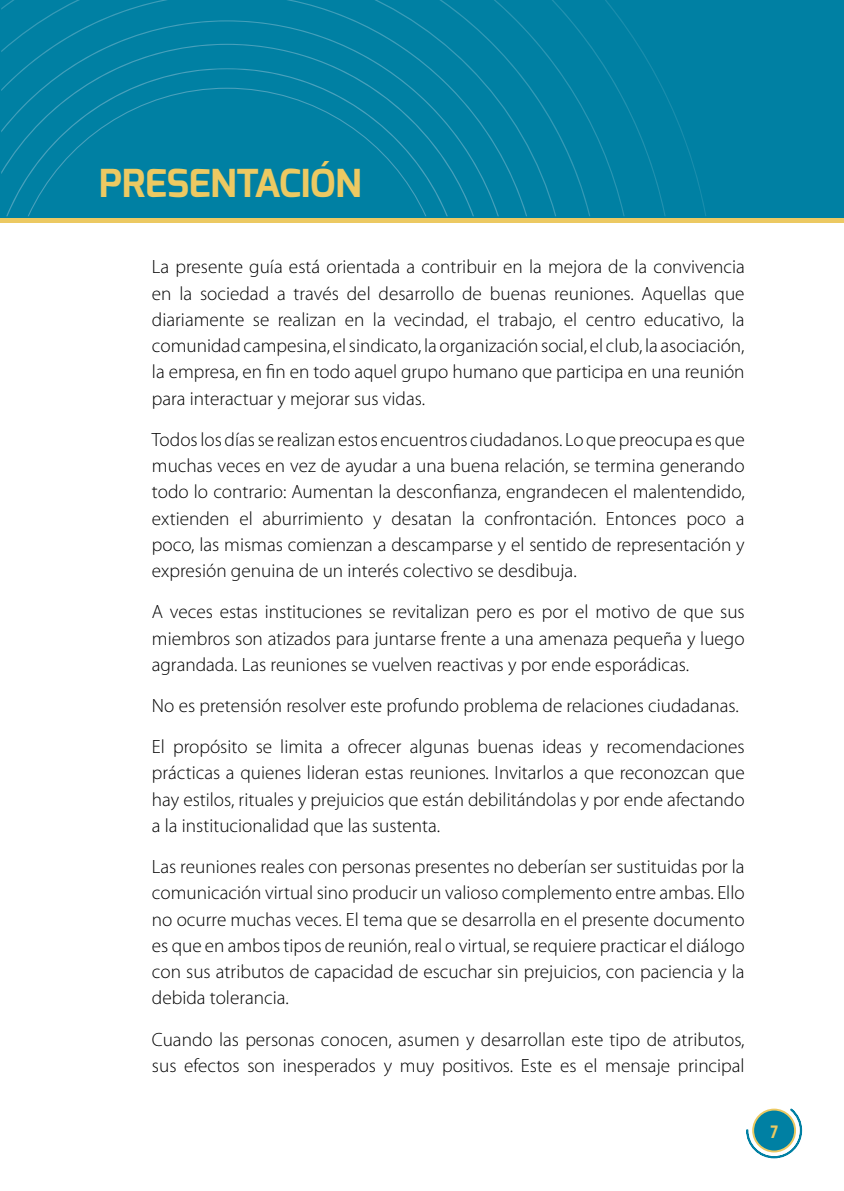
<style>
.page{position:relative;width:844px;height:1191px;background:#fff}
.page>*{position:absolute;margin:0;border:0;box-sizing:border-box;transform-origin:0 0}
.t1{font:700 38.5px "Exo";letter-spacing:-.01em;color:#ecc962}
.t2{font:300 19.25px/26.2px "Myriad Pro";color:#000;text-align:justify}
.t3{font:700 condensed 19.25px "Myriad Pro";color:#ecc962}
</style>
<div class="page">
<div style="left:0;top:0;width:843px;height:217px;background:#0080a3"></div>
<div style="left:0;top:217px;width:843px;height:5px;background:#ecc962"></div>
<svg style="left:590px;top:0;width:116px;height:216px"></svg>
<svg style="left:1px;top:0;width:526px;height:216px"></svg>
<svg style="left:1px;top:20px;width:497px;height:196px"></svg>
<svg style="left:1px;top:44px;width:473px;height:172px"></svg>
<svg style="left:6px;top:68px;width:442px;height:148px"></svg>
<svg style="left:28px;top:88px;width:398px;height:128px"></svg>
<svg style="left:746px;top:1108px;width:56px;height:51px"></svg>
<h1 class="t1" style="left:99px;top:159px;width:264px">PRESENTACIÓN</h1>
<p class="t2" style="left:152px;top:254px;width:594px">La presente guía está orientada a contribuir en la mejora de la convivencia en la sociedad a través del desarrollo de buenas reuniones. Aquellas que diariamente se realizan en la vecindad, el trabajo, el centro educativo, la comunidad campesina, el sindicato, la organización social, el club, la asociación, la empresa, en fin en todo aquel grupo humano que participa en una reunión para interactuar y mejorar sus vidas.</p>
<p class="t2" style="left:152px;top:426px;width:594px">Todos los días se realizan estos encuentros ciudadanos. Lo que preocupa es que muchas veces en vez de ayudar a una buena relación, se termina generando todo lo contrario: Aumentan la desconfianza, engrandecen el malentendido, extienden el aburrimiento y desatan la confrontación. Entonces poco a poco, las mismas comienzan a descamparse y el sentido de representación y expresión genuina de un interés colectivo se desdibuja.</p>
<p class="t2" style="left:152px;top:599px;width:594px">A veces estas instituciones se revitalizan pero es por el motivo de que sus miembros son atizados para juntarse frente a una amenaza pequeña y luego agrandada. Las reuniones se vuelven reactivas y por ende esporádicas.</p>
<p class="t2" style="left:152px;top:685px;width:594px;line-height:41.1px">No es pretensión resolver este profundo problema de relaciones ciudadanas.<br>El propósito se limita a ofrecer algunas buenas ideas y recomendaciones</p>
<p class="t2" style="left:152px;top:760px;width:594px">prácticas a quienes lideran estas reuniones. Invitarlos a que reconozcan que hay estilos, rituales y prejuicios que están debilitándolas y por ende afectando a la institucionalidad que las sustenta.</p>
<p class="t2" style="left:152px;top:853px;width:594px">Las reuniones reales con personas presentes no deberían ser sustituidas por la comunicación virtual sino producir un valioso complemento entre ambas. Ello no ocurre muchas veces. El tema que se desarrolla en el presente documento es que en ambos tipos de reunión, real o virtual, se requiere practicar el diálogo con sus atributos de capacidad de escuchar sin prejuicios, con paciencia y la debida tolerancia.</p>
<p class="t2" style="left:152px;top:1026px;width:594px">Cuando las personas conocen, asumen y desarrollan este tipo de atributos, sus efectos son inesperados y muy positivos. Este es el mensaje principal</p>
<p class="t3" style="left:769px;top:1119px;width:10px">7</p>
</div>
